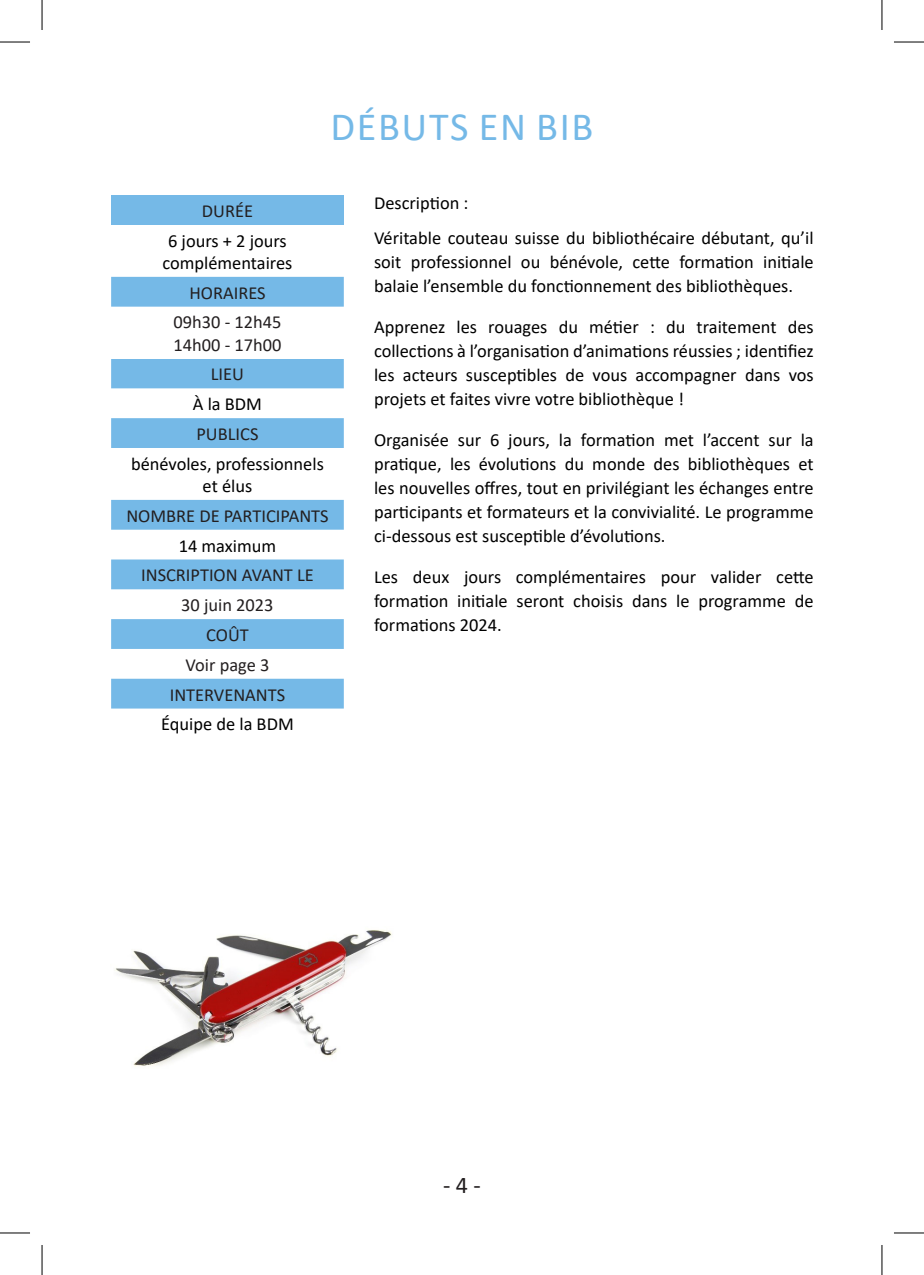
<style>
.page{position:relative;width:924px;height:1275px;background:#fff}
.page>*{position:absolute;margin:0;border:0;box-sizing:border-box;transform-origin:0 0}
.t1{font:40.2px "Calibri";letter-spacing:.04em;color:#75b9e7}
.t2{font:24px "Calibri";color:#231f20}
.arial{font:18.4px/24px "Calibri";color:#000;text-align:justify}
.t3{font:18.4px "Calibri";color:#231f20}
</style>
<div class="page">
<img style="left:115px;top:930px;width:277px;height:137px">
<div style="left:111px;top:195px;width:232px;height:30px;background:#75b9e7"></div>
<svg style="left:111px;top:277px;width:232px;height:431px;fill:#75b9e7"></svg>
<div style="left:111px;top:307px;width:232px;height:51px;background:#fff"></div>
<hr style="left:0;top:42px;width:30px;height:1px;background:#000">
<hr style="left:893px;top:42px;width:30px;height:1px;background:#000">
<hr style="left:0;top:1232px;width:30px;height:1px;background:#000">
<hr style="left:893px;top:1232px;width:30px;height:1px;background:#000">
<hr style="left:42px;top:0;width:1px;height:30px;background:#000">
<hr style="left:42px;top:1245px;width:1px;height:30px;background:#000">
<hr style="left:881px;top:0;width:1px;height:30px;background:#000">
<hr style="left:881px;top:1245px;width:1px;height:30px;background:#000">
<p class="t1" style="left:330px;top:99px;width:264px">DÉBUTS EN BIB</p>
<p class="t3" style="left:202px;top:198px;width:53px">DURÉE</p>
<p class="arial" style="left:162px;top:229px;width:131px;line-height:22px;text-align:center">6 jours + 2 jours complémentaires</p>
<p class="t3" style="left:189px;top:280px;width:78px">HORAIRES</p>
<p class="t3" style="left:173px;top:309px;width:109px">09h30 - 12h45</p>
<p class="t3" style="left:173px;top:332px;width:109px">14h00 - 17h00</p>
<p class="t3" style="left:211px;top:361px;width:35px">LIEU</p>
<p class="arial" style="left:193px;top:391px;width:71px">À la BDM</p>
<p class="t3" style="left:196px;top:421px;width:63px">PUBLICS</p>
<p class="arial" style="left:131px;top:452px;width:194px;line-height:22px;text-align:center">bénévoles, professionnels et élus</p>
<p class="t3" style="left:126px;top:503px;width:204px">NOMBRE DE PARTICIPANTS</p>
<p class="arial" style="left:179px;top:533px;width:99px">14 maximum</p>
<p class="t3" style="left:141px;top:562px;width:174px">INSCRIPTION AVANT LE</p>
<p class="t3" style="left:181px;top:592px;width:94px">30 juin 2023</p>
<p class="t3" style="left:206px;top:622px;width:44px">COÛT</p>
<p class="t3" style="left:185px;top:652px;width:85px">Voir page 3</p>
<p class="t3" style="left:170px;top:681px;width:117px">INTERVENANTS</p>
<p class="arial" style="left:161px;top:712px;width:134px">Équipe de la BDM</p>
<p class="arial" style="left:374px;top:190px;width:96px">Description :</p>
<p class="arial" style="left:374px;top:226px;width:441px">Véritable couteau suisse du bibliothécaire débutant, qu’il soit professionnel ou bénévole, cette formation initiale balaie l’ensemble du fonctionnement des bibliothèques.</p>
<p class="arial" style="left:374px;top:315px;width:441px">Apprenez les rouages du métier : du traitement des collections à l’organisation d’animations réussies ; identifiez les acteurs susceptibles de vous accompagner dans vos projets et faites vivre votre bibliothèque !</p>
<p class="arial" style="left:374px;top:428px;width:441px">Organisée sur 6 jours, la formation met l’accent sur la pratique, les évolutions du monde des bibliothèques et les nouvelles offres, tout en privilégiant les échanges entre participants et formateurs et la convivialité. Le programme ci-dessous est susceptible d’évolutions.</p>
<p class="arial" style="left:374px;top:565px;width:441px">Les deux jours complémentaires pour valider cette formation initiale seront choisis dans le programme de formations 2024.</p>
<h2 class="t2" style="left:443px;top:1168px;width:39px">- 4 -</h2>
</div>
